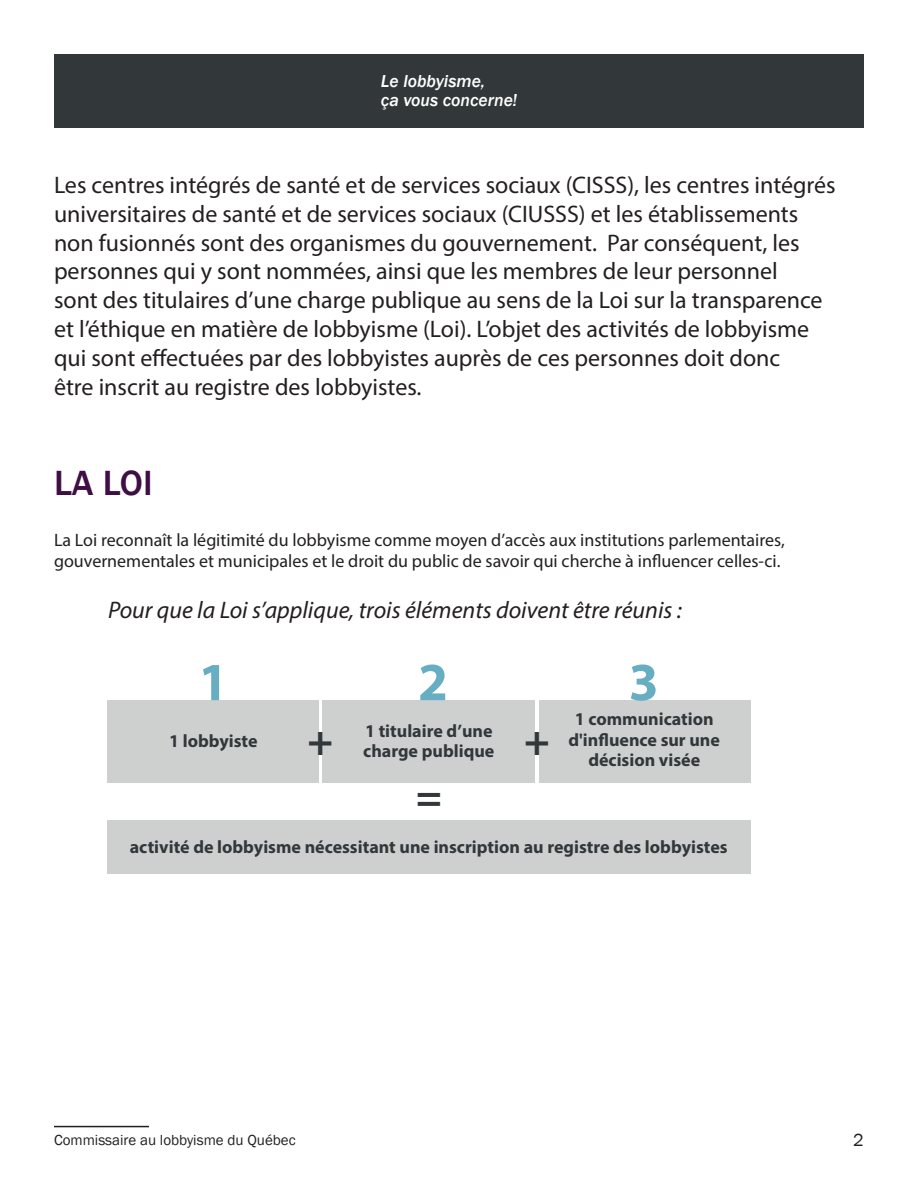
<style>
.page{position:relative;width:918px;height:1188px;background:#fff}
.page>*{position:absolute;margin:0;border:0;box-sizing:border-box;transform-origin:0 0}
.t1{font:700 54px "Myriad Pro";color:#67aec2}
.t2{font:700 43.2px "Myriad Pro";color:#323739}
.t3{font:500 36px "Franklin Gothic";color:#3e0e44}
.t4{font:24px/28.8px "Myriad Pro";color:#231f20}
.t5{font:italic 24px "Myriad Pro";color:#231f20}
.t6{font:18px/21.6px "Myriad Pro";color:#231f20}
.t7{font:700 18px/20.2px "Myriad Pro";color:#323739}
.t8{font:18px "Franklin Gothic";color:#231f20}
.t9{font:italic 500 17.85px/18.8px "Franklin Gothic";color:#fff}
.t10{font:15px "Franklin Gothic";color:#231f20}
</style>
<div class="page">
<hr style="left:54px;top:1126px;width:95px;height:1px;background:#231f20">
<div style="left:54px;top:54px;width:810px;height:73px;background:#323739"></div>
<div style="left:539px;top:700px;width:211px;height:82px;background:#ced0d0"></div>
<div style="left:107px;top:820px;width:643px;height:54px;background:#ced0d0"></div>
<div style="left:322px;top:700px;width:213px;height:82px;background:#ced0d0"></div>
<div style="left:107px;top:700px;width:211px;height:82px;background:#ced0d0"></div>
<p class="t9" style="left:381px;top:72px;width:138px">Le lobbyisme,<br>ça vous concerne!</p>
<p class="t4" style="left:54px;top:170px;width:783px">Les centres intégrés de santé et de services sociaux (CISSS), les centres intégrés universitaires de santé et de services sociaux (CIUSSS) et les établissements non fusionnés sont des organismes du gouvernement. Par conséquent, les personnes qui y sont nommées, ainsi que les membres de leur personnel<br>sont des titulaires d’une charge publique au sens de la Loi sur la transparence et l’éthique en matière de lobbyisme (Loi). L’objet des activités de lobbyisme qui sont effectuées par des lobbyistes auprès de ces personnes doit donc<br>être inscrit au registre des lobbyistes.</p>
<h3 class="t3" style="left:54px;top:461px;width:100px">LA LOI</h3>
<p class="t6" style="left:54px;top:529px;width:732px">La Loi reconnaît la légitimité du lobbyisme comme moyen d’accès aux institutions parlementaires, gouvernementales et municipales et le droit du public de savoir qui cherche à influencer celles-ci.</p>
<p class="t5" style="left:108px;top:595px;width:575px">Pour que la Loi s’applique, trois éléments doivent être réunis :</p>
<h1 class="t1" style="left:198px;top:647px;width:31px">1</h1>
<h1 class="t1" style="left:418px;top:647px;width:31px">2</h1>
<h1 class="t1" style="left:629px;top:647px;width:31px">3</h1>
<p class="t7" style="left:363px;top:720px;width:133px">1 titulaire d’une charge publique</p>
<p class="t7" style="left:169px;top:730px;width:90px">1 lobbyiste</p>
<h2 class="t2" style="left:307px;top:712px;width:27px">+</h2>
<h2 class="t2" style="left:524px;top:712px;width:27px">+</h2>
<h2 class="t2" style="left:416px;top:768px;width:27px">=</h2>
<p class="t7" style="left:569px;top:709px;width:153px;text-align:center">1 communication d'influence sur une décision visée</p>
<p class="t7" style="left:130px;top:836px;width:599px">activité de lobbyisme nécessitant une inscription au registre des lobbyistes</p>
<p class="t10" style="left:54px;top:1130px;width:243px">Commissaire au lobbyisme du Québec</p>
<p class="t8" style="left:853px;top:1129px;width:12px">2</p>
</div>
